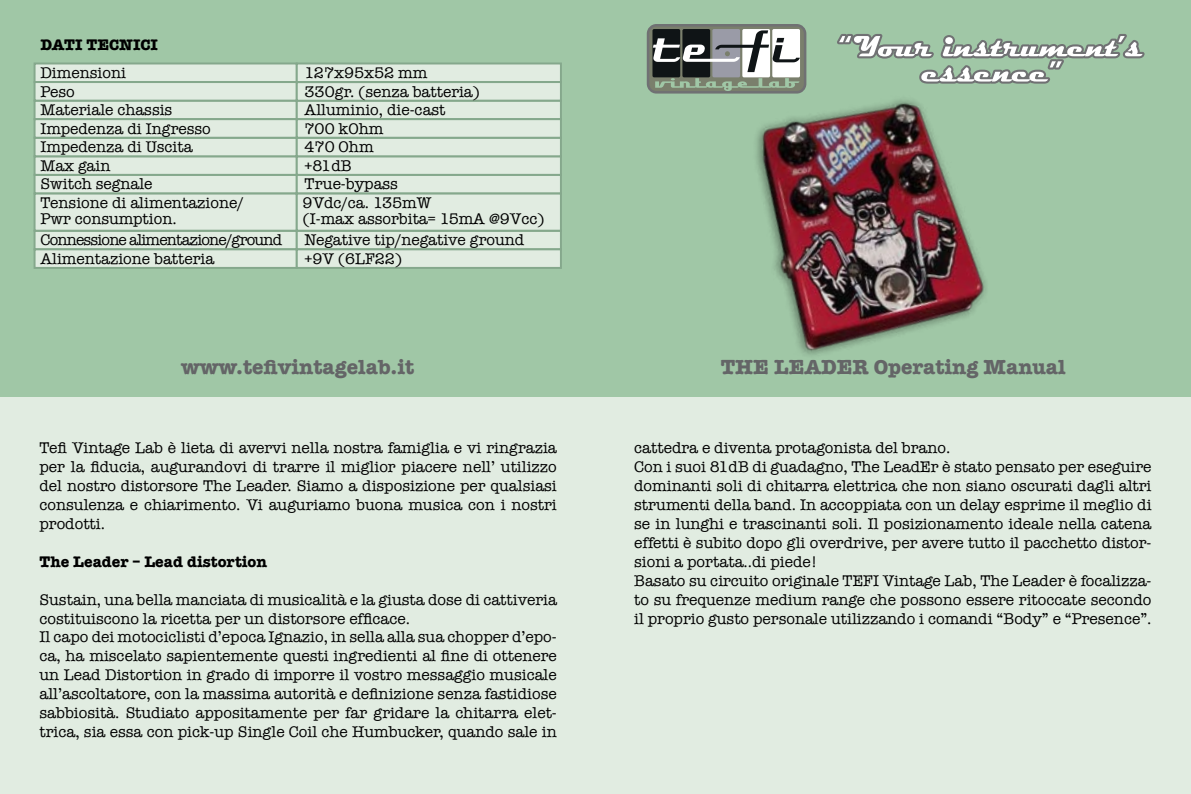
<style>
.page{position:relative;width:1191px;height:794px;background:#fff}
.page>*{position:absolute;margin:0;border:0;box-sizing:border-box;transform-origin:0 0}
.t1{font:700 21px "American Typewriter";color:#646567}
.t2{font:15.75px/18.9px "American Typewriter";color:#000}
.t3{font:15.75px/18.6px "American Typewriter";letter-spacing:-.05em;color:#000}
.t4{font:700 15.75px "American Typewriter";color:#000}
</style>
<div class="page">
<div style="left:0;top:0;width:1191px;height:397px;background:#a0c7a6"></div>
<svg style="left:647px;top:24px;width:159px;height:19px;background:#7c7f7d"></svg>
<svg style="left:837px;top:34px;width:307px;height:25px"></svg>
<div style="left:0;top:397px;width:1191px;height:397px;background:#e1ece1"></div>
<img style="left:646px;top:43px;width:455px;height:312px">
<div style="left:34px;top:62px;width:264px;height:21px;background:#e1ece1;border:2px solid #85a88c"></div>
<div style="left:34px;top:155px;width:264px;height:21px;background:#e1ece1;border:2px solid #85a88c"></div>
<div style="left:34px;top:174px;width:264px;height:20px;background:#e1ece1;border:2px solid #85a88c"></div>
<div style="left:34px;top:230px;width:264px;height:20px;background:#e1ece1"></div>
<div style="left:34px;top:248px;width:264px;height:21px;background:#e1ece1;border:2px solid #85a88c"></div>
<div style="left:34px;top:137px;width:264px;height:20px;background:#e1ece1;border:2px solid #85a88c"></div>
<div style="left:34px;top:100px;width:264px;height:20px;background:#e1ece1"></div>
<div style="left:34px;top:81px;width:264px;height:21px;background:#e1ece1;border:2px solid #85a88c"></div>
<div style="left:34px;top:193px;width:264px;height:39px;background:#e1ece1;border:2px solid #85a88c"></div>
<div style="left:34px;top:118px;width:264px;height:21px;background:#e1ece1;border:2px solid #85a88c"></div>
<div style="left:296px;top:62px;width:266px;height:21px;background:#e1ece1;border:2px solid #85a88c"></div>
<div style="left:296px;top:155px;width:266px;height:21px;background:#e1ece1;border:2px solid #85a88c"></div>
<div style="left:296px;top:174px;width:266px;height:20px;background:#e1ece1;border:2px solid #85a88c"></div>
<div style="left:296px;top:230px;width:266px;height:20px;background:#e1ece1"></div>
<div style="left:296px;top:248px;width:266px;height:21px;background:#e1ece1;border:2px solid #85a88c"></div>
<div style="left:296px;top:137px;width:266px;height:20px;background:#e1ece1;border:2px solid #85a88c"></div>
<div style="left:296px;top:100px;width:266px;height:20px;background:#e1ece1"></div>
<div style="left:297px;top:82px;width:264px;height:19px;background:#e1ece1"></div>
<div style="left:296px;top:81px;width:266px;height:21px;border:2px solid #85a88c"></div>
<div style="left:296px;top:118px;width:266px;height:21px;background:#e1ece1;border:2px solid #85a88c"></div>
<div style="left:296px;top:193px;width:266px;height:39px;background:#e1ece1;border:2px solid #85a88c"></div>
<p class="t4" style="left:40px;top:32px;width:119px">DATI TECNICI</p>
<p class="t2" style="left:40px;top:63px;width:87px">Dimensioni</p>
<p class="t2" style="left:304px;top:63px;width:124px">127x95x52 mm</p>
<p class="t2" style="left:40px;top:81px;width:36px">Peso</p>
<p class="t2" style="left:40px;top:118px;width:172px">Impedenza di Ingresso</p>
<p class="t2" style="left:40px;top:100px;width:133px">Materiale chassis</p>
<p class="t2" style="left:304px;top:81px;width:177px">330gr. (senza batteria)</p>
<p class="t2" style="left:304px;top:118px;width:80px">700 kOhm</p>
<p class="t2" style="left:304px;top:100px;width:142px">Alluminio, die-cast</p>
<p class="t2" style="left:40px;top:137px;width:154px">Impedenza di Uscita</p>
<p class="t2" style="left:304px;top:137px;width:71px">470 Ohm</p>
<p class="t2" style="left:40px;top:156px;width:114px">Max gain<br>Switch segnale</p>
<p class="t2" style="left:304px;top:156px;width:95px">+81dB<br>True-bypass</p>
<p class="t2" style="left:40px;top:194px;width:205px;line-height:15.8px">Tensione di alimentazione/<br>Pwr consumption.</p>
<p class="t2" style="left:303px;top:194px;width:243px;line-height:15.8px">9Vdc/ca. 135mW<br>(I-max assorbita= 15mA @9Vcc)</p>
<p class="t3" style="left:40px;top:230px;width:243px">Connessione alimentazione/ground<br>Alimentazione batteria</p>
<p class="t2" style="left:304px;top:230px;width:221px">Negative tip/negative ground +9V (6LF22)</p>
<h1 class="t1" style="left:181px;top:349px;width:235px">www.tefivintagelab.it</h1>
<h1 class="t1" style="left:720px;top:349px;width:346px">THE LEADER Operating Manual</h1>
<p class="t2" style="left:39px;top:438px;width:519px;text-align:justify">Tefi Vintage Lab è lieta di avervi nella nostra famiglia e vi ringrazia per la fiducia, augurandovi di trarre il miglior piacere nell’ utilizzo del nostro distorsore The Leader. Siamo a disposizione per qualsiasi consulenza e chiarimento. Vi auguriamo buona musica con i nostri prodotti.</p>
<p class="t4" style="left:39px;top:548px;width:229px">The Leader – Lead distortion</p>
<p class="t2" style="left:39px;top:589px;width:519px">Sustain, una bella manciata di musicalità e la giusta dose di cattiveria costituiscono la ricetta per un distorsore efficace.<br>Il capo dei motociclisti d’epoca Ignazio, in sella alla sua chopper d’epo&shy;ca, ha miscelato sapientemente questi ingredienti al fine di ottenere un Lead Distortion in grado di imporre il vostro messaggio musicale all’ascoltatore, con la massima autorità e definizione senza fastidiose sabbiosità. Studiato appositamente per far gridare la chitarra elet&shy;trica, sia essa con pick-up Single Coil che Humbucker, quando sale in</p>
<p class="t2" style="left:634px;top:438px;width:519px">cattedra e diventa protagonista del brano.<br>Con i suoi 81dB di guadagno, The LeadEr è stato pensato per eseguire dominanti soli di chitarra elettrica che non siano oscurati dagli altri strumenti della band. In accoppiata con un delay esprime il meglio di se in lunghi e trascinanti soli. Il posizionamento ideale nella catena effetti è subito dopo gli overdrive, per avere tutto il pacchetto distor&shy;sioni a portata..di piede!<br>Basato su circuito originale TEFI Vintage Lab, The Leader è focalizza&shy;to su frequenze medium range che possono essere ritoccate secondo il proprio gusto personale utilizzando i comandi “Body” e “Presence”.</p>
</div>
